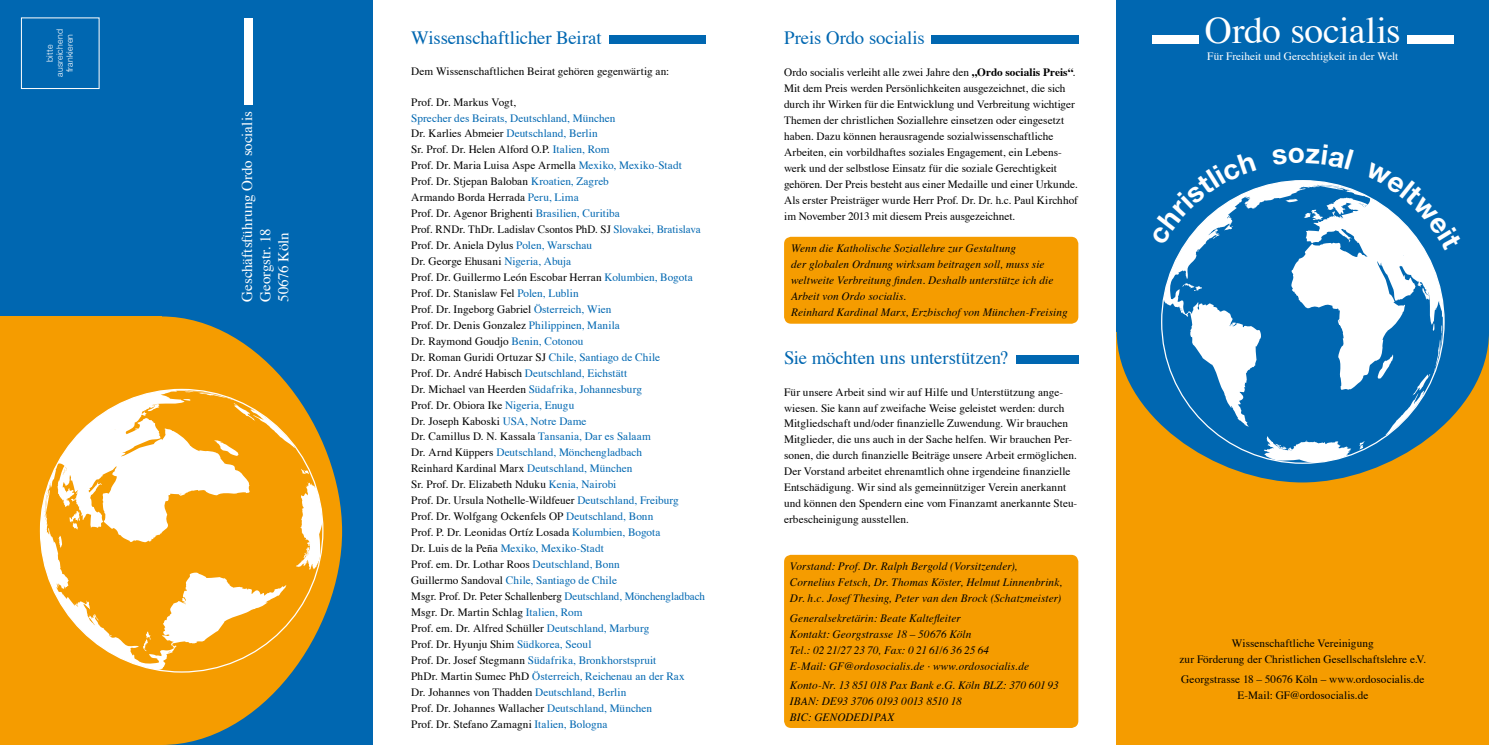
<style>
.page{position:relative;width:1489px;height:745px;background:#fff}
.page>*{position:absolute;margin:0;border:0;box-sizing:border-box;transform-origin:0 0}
.t1{font:37.5px "Times";letter-spacing:-.015em;color:#fff}
.t2{font:18.75px "Times";letter-spacing:-.01em;color:#0067b1}
.t3{font:15px/18px "Times";letter-spacing:-.01em;color:#fff}
.t4{font:11.25px/16px "Times";color:#000}
.t5{font:italic 11.25px/16px "Times";letter-spacing:.01em;color:#000}
.t6{font:11.25px "Times";color:#fff}
.t7{font:300 8.75px/10px "Helvetica Neue LT";letter-spacing:.02em;color:#fff;text-align:center}
.s1{color:#0067b1}
.s2{font-weight:700}
</style>
<div class="page">
<div style="left:0;top:0;width:372px;height:744px;background:#0067b1"></div>
<div style="left:21px;top:18px;width:78px;height:71px;border:1px solid #fff"></div>
<div style="left:784px;top:237px;width:294px;height:86px;background:#f59c00;border-radius:7px"></div>
<div style="left:784px;top:554px;width:294px;height:173px;background:#f59c00;border-radius:7px"></div>
<div style="left:931px;top:36px;width:147px;height:8px;background:#0067b1"></div>
<div style="left:1016px;top:355px;width:62px;height:8px;background:#0067b1"></div>
<div style="left:244px;top:18px;width:9px;height:87px;background:#fff"></div>
<div style="left:609px;top:36px;width:96px;height:8px;background:#0067b1"></div>
<div style="left:1116px;top:0;width:372px;height:744px;background:#f59c00"></div>
<div style="left:1116px;top:0;width:372px;height:331px;background:#0067b1"></div>
<div style="left:1406px;top:36px;width:47px;height:8px;background:#fff"></div>
<div style="left:1152px;top:36px;width:47px;height:8px;background:#fff"></div>
<div style="left:1116px;top:181px;width:372px;height:301px;background:#0067b1;border-radius:50%"></div>
<svg style="left:1359px;top:441px;width:5px;height:8px"></svg>
<svg style="left:1162px;top:183px;width:281px;height:243px"></svg>
<svg style="left:1263px;top:436px;width:87px;height:27px"></svg>
<svg style="left:1182px;top:283px;width:19px;height:8px"></svg>
<svg style="left:1377px;top:323px;width:64px;height:117px"></svg>
<svg style="left:0;top:316px;width:342px;height:428px;fill:#f59c00"></svg>
<svg style="left:301px;top:468px;width:8px;height:6px"></svg>
<svg style="left:40px;top:389px;width:246px;height:281px;background:#f8be58"></svg>
<svg style="left:296px;top:482px;width:27px;height:87px;background:#fad593"></svg>
<svg style="left:59px;top:535px;width:3px;height:13px"></svg>
<svg style="left:69px;top:510px;width:11px;height:19px"></svg>
<svg style="left:143px;top:631px;width:8px;height:19px"></svg>
<svg style="left:183px;top:391px;width:117px;height:64px;background:#f4a61b"></svg>
<svg style="left:1162px;top:183px;width:94px;height:62px"></svg>
<svg style="left:1271px;top:180px;width:172px;height:76px"></svg>
<p class="t7" style="left:44px;top:77px;width:49px;rotate:-90deg">bitte ausreichend frankieren</p>
<h2 class="t2" style="left:784px;top:20px;width:142px">Preis Ordo socialis</h2>
<h2 class="t2" style="left:411px;top:20px;width:192px">Wissenschaftlicher Beirat</h2>
<p class="t4" style="left:411px;top:62px;width:260px">Dem Wissenschaftlichen Beirat gehören gegenwärtig an:</p>
<p class="t4" style="left:411px;top:93px;width:106px">Prof. Dr. Markus Vogt,</p>
<p class="t4" style="left:411px;top:109px;width:295px"><span class="s1">Sprecher des Beirats, Deutschland, München<br></span>Dr. Karlies Abmeier <span class="s1">Deutschland, Berlin<br></span>Sr. Prof. Dr. Helen Alford O.P. <span class="s1">Italien, Rom<br></span>Prof. Dr. Maria Luisa Aspe Armella <span class="s1">Mexiko, Mexiko-Stadt </span>Prof. Dr. Stjepan Baloban <span class="s1">Kroatien, Zagreb<br></span>Armando Borda Herrada <span class="s1">Peru, Lima<br></span>Prof. Dr. Agenor Brighenti <span class="s1">Brasilien, Curitiba<br></span>Prof. RNDr. ThDr. Ladislav Csontos PhD. SJ <span class="s1">Slovakei, Bratislava </span>Prof. Dr. Aniela Dylus <span class="s1">Polen, Warschau<br></span>Dr. George Ehusani <span class="s1">Nigeria, Abuja<br></span>Prof. Dr. Guillermo León Escobar Herran <span class="s1">Kolumbien, Bogota </span>Prof. Dr. Stanislaw Fel <span class="s1">Polen, Lublin<br></span>Prof. Dr. Ingeborg Gabriel <span class="s1">Österreich, Wien<br></span>Prof. Dr. Denis Gonzalez <span class="s1">Philippinen, Manila<br></span>Dr. Raymond Goudjo <span class="s1">Benin, Cotonou<br></span>Dr. Roman Guridi Ortuzar SJ <span class="s1">Chile, Santiago de Chile<br></span>Prof. Dr. André Habisch <span class="s1">Deutschland, Eichstätt<br></span>Dr. Michael van Heerden <span class="s1">Südafrika, Johannesburg<br></span>Prof. Dr. Obiora Ike <span class="s1">Nigeria, Enugu<br></span>Dr. Joseph Kaboski <span class="s1">USA, Notre Dame<br></span>Dr. Camillus D. N. Kassala <span class="s1">Tansania, Dar es Salaam<br></span>Dr. Arnd Küppers <span class="s1">Deutschland, Mönchengladbach<br></span>Reinhard Kardinal Marx <span class="s1">Deutschland, München<br></span>Sr. Prof. Dr. Elizabeth Nduku <span class="s1">Kenia, Nairobi<br></span>Prof. Dr. Ursula Nothelle-Wildfeuer <span class="s1">Deutschland, Freiburg<br></span>Prof. Dr. Wolfgang Ockenfels OP <span class="s1">Deutschland, Bonn<br></span>Prof. P. Dr. Leonidas Ortíz Losada <span class="s1">Kolumbien, Bogota<br></span>Dr. Luis de la Peña <span class="s1">Mexiko, Mexiko-Stadt<br></span>Prof. em. Dr. Lothar Roos <span class="s1">Deutschland, Bonn<br></span>Guillermo Sandoval <span class="s1">Chile, Santiago de Chile<br></span>Msgr. Prof. Dr. Peter Schallenberg <span class="s1">Deutschland, Mönchengladbach </span>Msgr. Dr. Martin Schlag <span class="s1">Italien, Rom<br></span>Prof. em. Dr. Alfred Schüller <span class="s1">Deutschland, Marburg<br></span>Prof. Dr. Hyunju Shim <span class="s1">Südkorea, Seoul<br></span>Prof. Dr. Josef Stegmann <span class="s1">Südafrika, Bronkhorstspruit<br></span>PhDr. Martin Sumec PhD <span class="s1">Österreich, Reichenau an der Rax<br></span>Dr. Johannes von Thadden <span class="s1">Deutschland, Berlin<br></span>Prof. Dr. Johannes Wallacher <span class="s1">Deutschland, München<br></span>Prof. Dr. Stefano Zamagni <span class="s1">Italien, Bologna</span></p>
<p class="t4" style="left:784px;top:63px;width:295px">Ordo socialis verleiht alle zwei Jahre den <span class="s2">„Ordo socialis Preis“</span>.<br>Mit dem Preis werden Persönlichkeiten ausgezeichnet, die sich durch ihr Wirken für die Entwicklung und Verbreitung wichtiger Themen der christlichen Soziallehre einsetzen oder eingesetzt haben. Dazu können herausragende sozialwissenschaftliche Arbeiten, ein vorbildhaftes soziales Engagement, ein Lebens&shy;werk und der selbstlose Einsatz für die soziale Gerechtigkeit gehören. Der Preis besteht aus einer Medaille und einer Urkunde.<br>Als erster Preisträger wurde Herr Prof. Dr. Dr. h.c. Paul Kirchhof im November 2013 mit diesem Preis ausgezeichnet.</p>
<p class="t5" style="left:791px;top:239px;width:278px">Wenn die Katholische Soziallehre zur Gestaltung<br>der globalen Ordnung wirksam beitragen soll, muss sie weltweite Verbreitung finden. Deshalb unterstütze ich die Arbeit von Ordo socialis.<br>Reinhard Kardinal Marx, Erzbischof von München-Freising</p>
<h2 class="t2" style="left:784px;top:339px;width:226px">Sie möchten uns unterstützen?</h2>
<p class="t4" style="left:784px;top:382px;width:295px">Für unsere Arbeit sind wir auf Hilfe und Unterstützung ange&shy;wiesen. Sie kann auf zweifache Weise geleistet werden: durch Mitgliedschaft und/oder finanzielle Zuwendung. Wir brauchen Mitglieder, die uns auch in der Sache helfen. Wir brauchen Per&shy;sonen, die durch finanzielle Beiträge unsere Arbeit ermöglichen.<br>Der Vorstand arbeitet ehrenamtlich ohne irgendeine finanzielle Entschädigung. Wir sind als gemeinnütziger Verein anerkannt und können den Spendern eine vom Finanzamt anerkannte Steu&shy;erbescheinigung ausstellen.</p>
<p class="t5" style="left:790px;top:557px;width:274px">Vorstand: Prof. Dr. Ralph Bergold (Vorsitzender),<br>Cornelius Fetsch, Dr. Thomas Köster, Helmut Linnenbrink,<br>Dr. h.c. Josef Thesing, Peter van den Brock (Schatzmeister)</p>
<p class="t5" style="left:790px;top:608px;width:241px">Generalsekretärin: Beate Kaltefleiter<br>Kontakt: Georgstrasse 18 – 50676 Köln<br>Tel.: 02 21/27 23 70, Fax: 0 21 61/6 36 25 64<br>E-Mail: GF@ordosocialis.de · www.ordosocialis.de</p>
<p class="t5" style="left:790px;top:676px;width:270px">Konto-Nr. 13 851 018 Pax Bank e.G. Köln BLZ: 370 601 93<br>IBAN: DE93 3706 0193 0013 8510 18<br>BIC: GENODED1PAX</p>
<h3 class="t3" style="left:237px;top:301px;width:191px;rotate:-90deg">Geschäftsführung Ordo socialis<br>Georgstr. 18<br>50676 Köln</h3>
<h1 class="t1" style="left:1204px;top:-4px;width:197px">Ordo socialis</h1>
<p class="t6" style="left:1207px;top:46px;width:193px">Für Freiheit und Gerechtigkeit in der Welt</p>
<p class="t4" style="left:1179px;top:634px;width:248px;text-align:center">Wissenschaftliche Vereinigung<br>zur Förderung der Christlichen Gesellschaftslehre e.V.</p>
<p class="t4" style="left:1181px;top:669px;width:244px;text-align:center">Georgstrasse 18 – 50676 Köln – www.ordosocialis.de<br>E-Mail: GF@ordosocialis.de</p>
</div>
